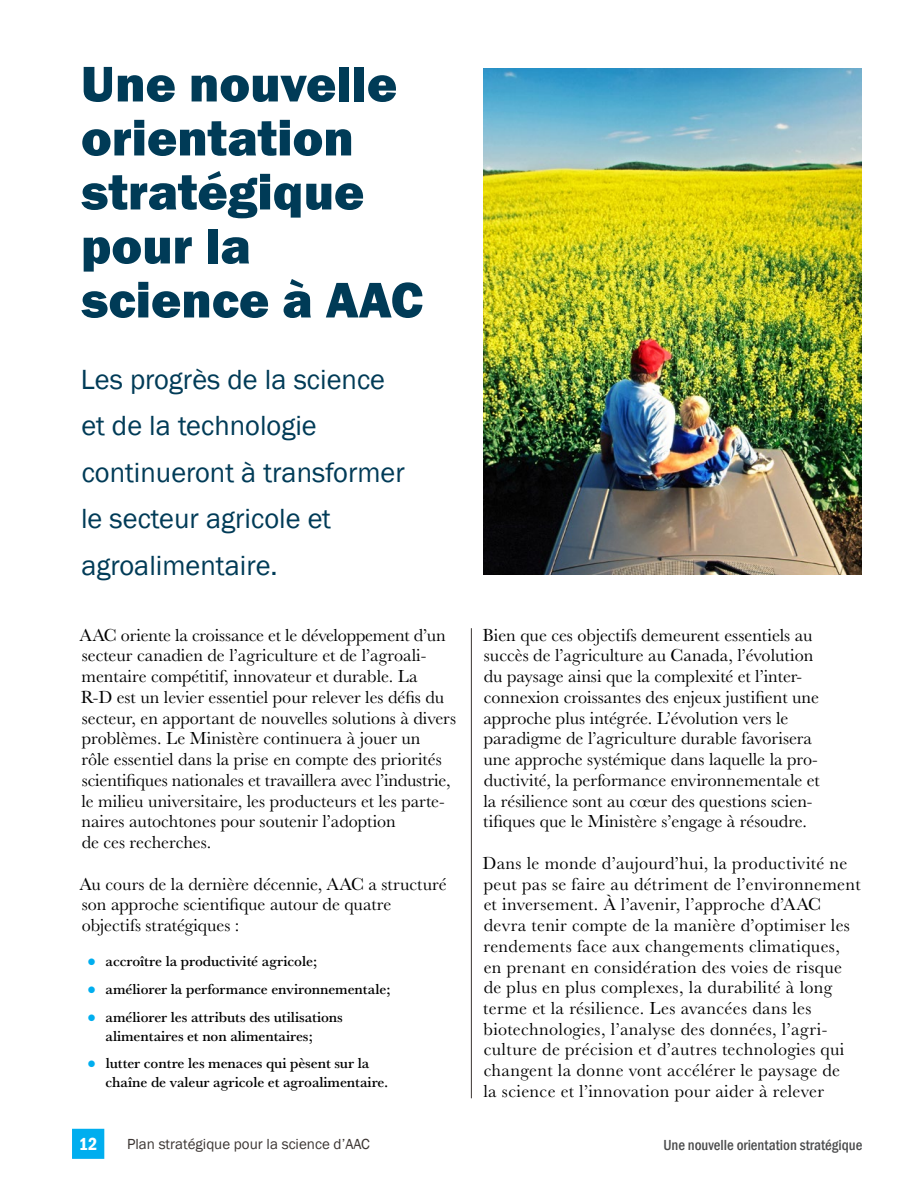
<style>
.page{position:relative;width:918px;height:1188px;background:#fff}
.page>*{position:absolute;margin:0;border:0;box-sizing:border-box;transform-origin:0 0}
.Main_Header_V{font:800 51.9px/54px "Franklin Gothic";color:#003b57}
.Deck_Header_II{font:28.5px/46.5px "Franklin Gothic";color:#003b57}
.Paragraph_Style_1{font:18px/20.7px "Baskerville URW";color:#000}
.Paragraph_Style_1-2{font:18px/20.7px "Baskerville URW";letter-spacing:.02em;color:#000}
.t1{font:600 condensed 18px "Franklin Gothic";color:#fff}
.t2{font:500 15px/18.8px "Baskerville URW";letter-spacing:-.005em;color:#000}
.t3{font:15px "Franklin Gothic";color:#3b3532}
.t4{font:500 condensed 15px "Franklin Gothic";color:#4b4c4d}
.s1{font-family:"Franklin Gothic";font-weight:800;color:#00aeef}
</style>
<div class="page">
<img style="left:483px;top:68px;width:379px;height:507px">
<div style="left:72px;top:1129px;width:32px;height:30px;background:#00aeef"></div>
<hr style="left:471px;top:628px;width:1px;height:470px;background:#3b3532">
<h1 class="Main_Header_V" style="left:81px;top:57px;width:344px">Une nouvelle orientation stratégique pour la science à AAC</h1>
<h2 class="Deck_Header_II" style="left:81px;top:357px;width:325px">Les progrès de la science et de la technologie continueront à transformer le secteur agricole et agroalimentaire.</h2>
<p class="Paragraph_Style_1" style="left:80px;top:624px;width:378px">AAC oriente la croissance et le développement d’un secteur canadien de l’agriculture et de l’agroali&shy;mentaire compétitif, innovateur et durable. La<br>R-D est un levier essentiel pour relever les défis du secteur, en apportant de nouvelles solutions à divers problèmes. Le Ministère continuera à jouer un<br>rôle essentiel dans la prise en compte des priorités scientifiques nationales et travaillera avec l’industrie, le milieu universitaire, les producteurs et les parte&shy;naires autochtones pour soutenir l’adoption<br>de ces recherches.</p>
<p class="Paragraph_Style_1" style="left:80px;top:873px;width:368px">Au cours de la dernière décennie, AAC a structuré son approche scientifique autour de quatre objectifs stratégiques :</p>
<p class="t2" style="left:87px;top:951px;width:232px"><span class="s1">●</span> accroître la productivité agricole;</p>
<p class="t2" style="left:87px;top:979px;width:305px"><span class="s1">●</span> améliorer la performance environnementale;</p>
<p class="t2" style="left:106px;top:1007px;width:239px;text-indent:-19px"><span class="s1">●</span> améliorer les attributs des utilisations alimentaires et non alimentaires;</p>
<p class="t2" style="left:106px;top:1053px;width:284px;text-indent:-19px"><span class="s1">●</span> lutter contre les menaces qui pèsent sur la chaîne de valeur agricole et agroalimentaire.</p>
<p class="Paragraph_Style_1" style="left:483px;top:624px;width:339px">Bien que ces objectifs demeurent essentiels au succès de l’agriculture au Canada, l’évolution du paysage ainsi que la complexité et l’inter&shy;connexion croissantes des enjeux justifient une approche plus intégrée. L’évolution vers le paradigme de l’agriculture durable favorisera une approche systémique dans laquelle la pro&shy;ductivité, la performance environnementale et la résilience sont au cœur des questions scien&shy;tifiques que le Ministère s’engage à résoudre.</p>
<p class="Paragraph_Style_1-2" style="left:483px;top:852px;width:380px">Dans le monde d’aujourd’hui, la productivité ne peut pas se faire au détriment de l’environnement et inversement. À l’avenir, l’approche d’AAC devra tenir compte de la manière d’optimiser les rendements face aux changements climatiques, en prenant en considération des voies de risque de plus en plus complexes, la durabilité à long terme et la résilience. Les avancées dans les biotechnologies, l’analyse des données, l’agri&shy;culture de précision et d’autres technologies qui changent la donne vont accélérer le paysage de<br>la science et l’innovation pour aider à relever</p>
<p class="t1" style="left:79px;top:1132px;width:20px">12</p>
<p class="t3" style="left:127px;top:1135px;width:244px">Plan stratégique pour la science d’AAC</p>
<p class="t4" style="left:663px;top:1135px;width:201px">Une nouvelle orientation stratégique</p>
</div>
